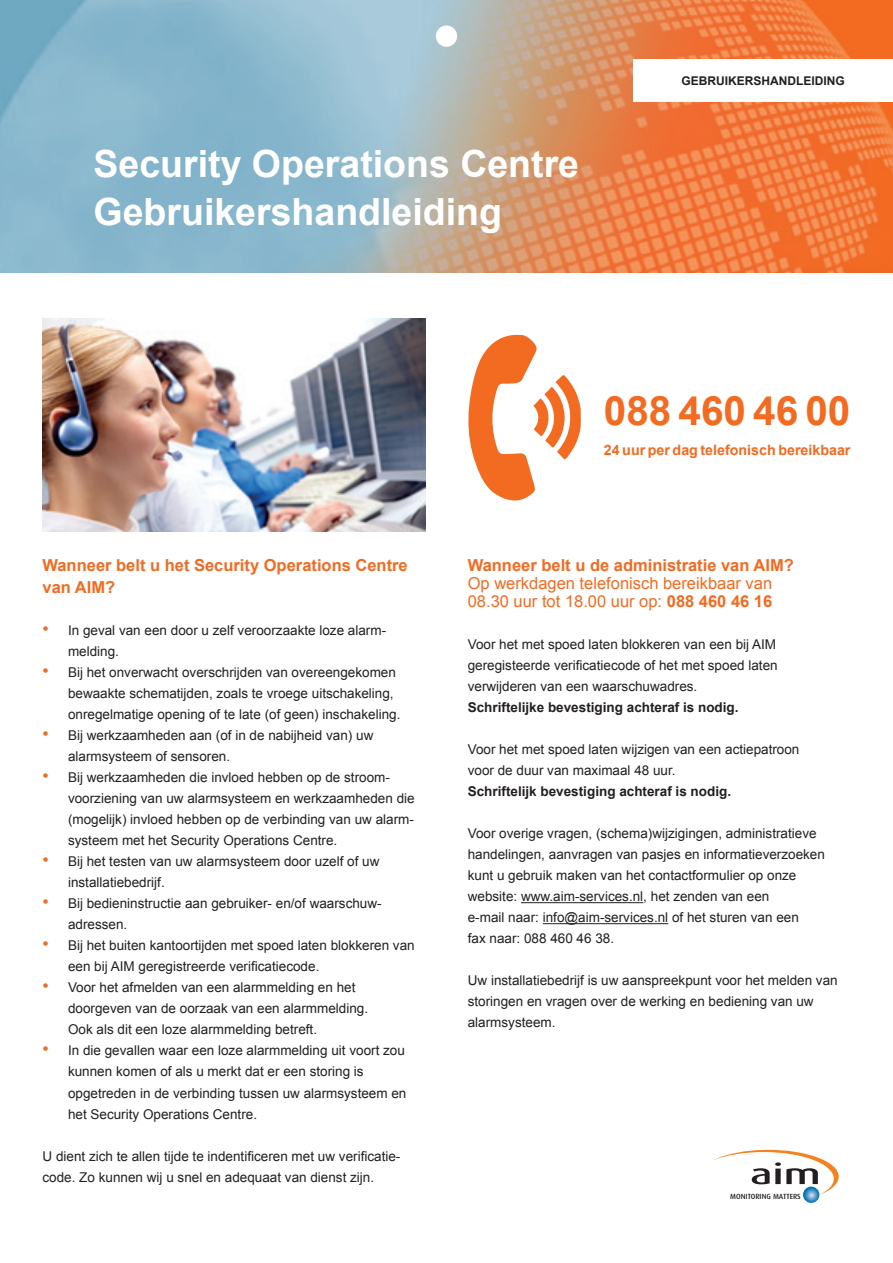
<style>
.page{position:relative;width:893px;height:1263px;background:#fff}
.page>*{position:absolute;margin:0;border:0;box-sizing:border-box;transform-origin:0 0}
.t1{font:700 40.5px "Arial";color:#f36a21}
.t2{font:700 37.5px/48px "Arial";color:#fff}
.t3{font:700 16.5px/21.6px "Arial";color:#f36a21}
.t4{font:16.5px/18px "Arial";color:#f36a21}
.t5{font:700 14.25px "Arial";color:#f36a21}
.t6{font:13.5px/21px "Arial";color:#231f20}
.t7{font:700 13.5px "Arial";color:#231f20}
.t8{font:700 12px "Arial";color:#231f20}
.t9{font:500 7.5px "Dax Pro";color:#231f20}
.s1{font-size:18px;color:#f36a21}
.s2{font-weight:700}
</style>
<div class="page">
<img style="left:0;top:0;width:893px;height:272px">
<div style="left:634px;top:60px;width:259px;height:42px;background:#fff"></div>
<div style="left:436px;top:26px;width:21px;height:21px;background:#fff;border-radius:50%"></div>
<hr style="left:521px;top:902px;width:122px;height:1px;background:#231f20">
<hr style="left:543px;top:923px;width:125px;height:1px;background:#231f20">
<svg style="left:713px;top:1150px;width:126px;height:45px"></svg>
<svg style="left:803px;top:1186px;width:16px;height:17px"></svg>
<img style="left:43px;top:319px;width:382px;height:212px">
<svg style="left:468px;top:334px;width:113px;height:167px"></svg>
<h2 class="t2" style="left:94px;top:141px;width:487px">Security Operations Centre<br>Gebruikershandleiding</h2>
<p class="t8" style="left:682px;top:73px;width:165px">GEBRUIKERSHANDLEIDING</p>
<h1 class="t1" style="left:604px;top:384px;width:248px">088 460 46 00</h1>
<p class="t5" style="left:604px;top:441px;width:248px">24 uur per dag telefonisch bereikbaar</p>
<p class="t3" style="left:43px;top:555px;width:367px">Wanneer belt u het Security Operations Centre van AIM?</p>
<p class="t6" style="left:68px;top:620px;width:320px;text-indent:-26px"><span class="s1">•</span> In geval van een door u zelf veroorzaakte loze alarm&shy;melding.</p>
<p class="t6" style="left:68px;top:662px;width:334px;text-indent:-26px"><span class="s1">•</span> Bij het onverwacht overschrijden van overeengekomen bewaakte schematijden, zoals te vroege uitschakeling, onregelmatige opening of te late (of geen) inschakeling.</p>
<p class="t6" style="left:68px;top:725px;width:307px;text-indent:-26px"><span class="s1">•</span> Bij werkzaamheden aan (of in de nabijheid van) uw alarmsysteem of sensoren.</p>
<p class="t6" style="left:68px;top:767px;width:348px;text-indent:-26px"><span class="s1">•</span> Bij werkzaamheden die invloed hebben op de stroom-- voorziening van uw alarmsysteem en werkzaamheden die (mogelijk) invloed hebben op de verbinding van uw alarm&shy;systeem met het Security Operations Centre.</p>
<p class="t6" style="left:68px;top:851px;width:313px;text-indent:-26px"><span class="s1">•</span> Bij het testen van uw alarmsysteem door uzelf of uw installatiebedrijf.</p>
<p class="t6" style="left:68px;top:893px;width:315px;text-indent:-26px"><span class="s1">•</span> Bij bedieninstructie aan gebruiker- en/of waarschuw&shy;adressen.</p>
<p class="t6" style="left:68px;top:935px;width:348px;text-indent:-26px"><span class="s1">•</span> Bij het buiten kantoortijden met spoed laten blokkeren van een bij AIM geregistreerde verificatiecode.</p>
<p class="t6" style="left:68px;top:977px;width:302px;text-indent:-26px"><span class="s1">•</span> Voor het afmelden van een alarmmelding en het doorgeven van de oorzaak van een alarmmelding.<br>Ook als dit een loze alarmmelding betreft.</p>
<p class="t6" style="left:68px;top:1040px;width:340px;text-indent:-26px"><span class="s1">•</span> In die gevallen waar een loze alarmmelding uit voort zou kunnen komen of als u merkt dat er een storing is opgetreden in de verbinding tussen uw alarmsysteem en het Security Operations Centre.</p>
<p class="t6" style="left:43px;top:1145px;width:359px">U dient zich te allen tijde te indentificeren met uw verificatie&shy;code. Zo kunnen wij u snel en adequaat van dienst zijn.</p>
<p class="t3" style="left:468px;top:555px;width:328px">Wanneer belt u de administratie van AIM?</p>
<p class="t4" style="left:468px;top:575px;width:306px">Op werkdagen telefonisch bereikbaar van<br>08.30 uur tot 18.00 uur op: <span class="s2">088 460 46 16</span></p>
<p class="t6" style="left:468px;top:634px;width:311px;text-align:justify">Voor het met spoed laten blokkeren van een bij AIM geregisteerde verificatiecode of het met spoed laten verwijderen van een waarschuwadres.</p>
<p class="t7" style="left:468px;top:699px;width:272px">Schriftelijke bevestiging achteraf is nodig.</p>
<p class="t6" style="left:468px;top:739px;width:333px">Voor het met spoed laten wijzigen van een actiepatroon voor de duur van maximaal 48 uur.</p>
<p class="t7" style="left:468px;top:783px;width:265px">Schriftelijk bevestiging achteraf is nodig.</p>
<p class="t6" style="left:468px;top:823px;width:359px">Voor overige vragen, (schema)wijzigingen, administratieve handelingen, aanvragen van pasjes en informatieverzoeken kunt u gebruik maken van het contactformulier op onze website: www.aim-services.nl, het zenden van een<br>e-mail naar: info@aim-services.nl of het sturen van een<br>fax naar: 088 460 46 38.</p>
<p class="t6" style="left:468px;top:970px;width:371px">Uw installatiebedrijf is uw aanspreekpunt voor het melden van storingen en vragen over de werking en bediening van uw alarmsysteem.</p>
<p class="t9" style="left:730px;top:1192px;width:72px">MONITORING MATTERS</p>
</div>
